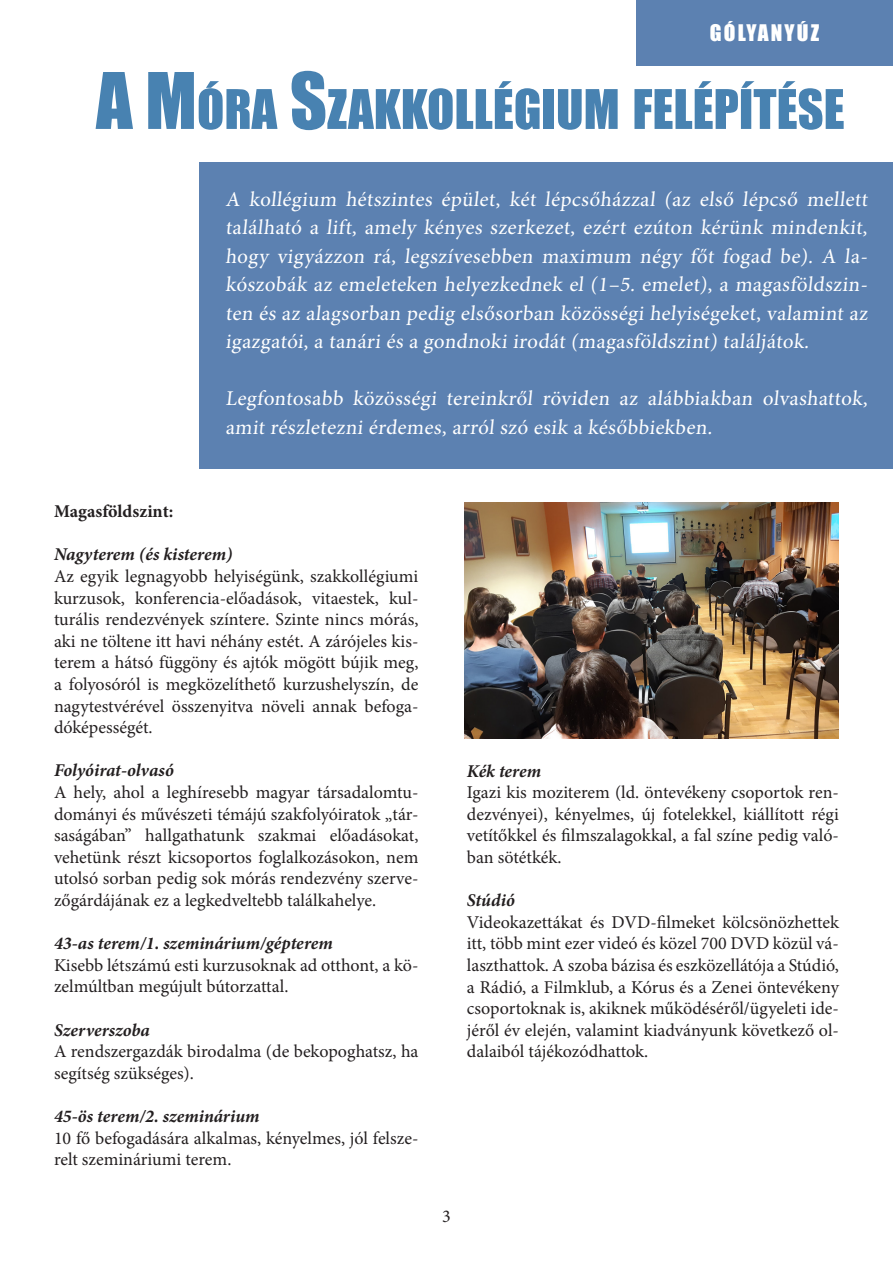
<style>
.page{position:relative;width:893px;height:1263px;background:#fff}
.page>*{position:absolute;margin:0;border:0;box-sizing:border-box;transform-origin:0 0}
.t1{font:50.4px "Impact";color:#4882b1}
.t2{font:21px/28.5px "Minion Pro";letter-spacing:.01em;color:#fff;text-align:justify}
.t3{font:21px "Impact";letter-spacing:.1em;color:#fff}
.t4{font:18px/21.6px "Minion Pro";color:#231f20;text-align:justify}
.t5{font:italic 700 18px "Minion Pro";letter-spacing:-.005em;color:#231f20}
.t6{font:700 18px "Minion Pro";color:#231f20}
.s1{font-size:72px}
</style>
<div class="page">
<div style="left:636px;top:0;width:257px;height:65px;background:#5c81b1"></div>
<div style="left:200px;top:162px;width:693px;height:306px;background:#5c81b1"></div>
<img style="left:465px;top:502px;width:374px;height:236px">
<p class="t3" style="left:710px;top:16px;width:111px">GÓLYANYÚZ</p>
<p class="t1" style="left:96px;top:70px;width:750px"><span class="s1">A M</span>ÓRA <span class="s1">S</span>ZAKKOLLÉGIUM FELÉPÍTÉSE</p>
<p class="t2" style="left:225px;top:185px;width:647px">A kollégium hétszintes épület, két lépcsőházzal (az első lépcső mellett található a lift, amely kényes szerkezet, ezért ezúton kérünk mindenkit, hogy vigyázzon rá, legszívesebben maximum négy főt fogad be). A la&shy;kószobák az emeleteken helyezkednek el (1–5. emelet), a magasföldszin&shy;ten és az alagsorban pedig elsősorban közösségi helyiségeket, valamint az igazgatói, a tanári és a gondnoki irodát (magasföldszint) találjátok.</p>
<p class="t2" style="left:225px;top:384px;width:647px">Legfontosabb közösségi tereinkről röviden az alábbiakban olvashattok, amit részletezni érdemes, arról szó esik a későbbiekben.</p>
<p class="t6" style="left:54px;top:499px;width:121px">Magasföldszint:</p>
<p class="t5" style="left:54px;top:542px;width:180px">Nagyterem (és kisterem)</p>
<p class="t4" style="left:54px;top:565px;width:366px">Az egyik legnagyobb helyiségünk, szakkollégiumi kurzusok, konferencia-előadások, vitaestek, kul&shy;turális rendezvények színtere. Szinte nincs mórás, aki ne töltene itt havi néhány estét. A zárójeles kis&shy;terem a hátsó függöny és ajtók mögött bújik meg, a folyosóról is megközelíthető kurzushelyszín, de nagytestvérével összenyitva növeli annak befoga&shy;dóképességét.</p>
<p class="t5" style="left:54px;top:758px;width:121px">Folyóirat-olvasó</p>
<p class="t4" style="left:54px;top:781px;width:366px">A hely, ahol a leghíresebb magyar társadalomtu&shy;dományi és művészeti témájú szakfolyóiratok „tár&shy;saságában” hallgathatunk szakmai előadásokat, vehetünk részt kicsoportos foglalkozásokon, nem utolsó sorban pedig sok mórás rendezvény szerve&shy;zőgárdájának ez a legkedveltebb találkahelye.</p>
<p class="t5" style="left:54px;top:931px;width:280px">43-as terem/1. szeminárium/gépterem</p>
<p class="t4" style="left:54px;top:954px;width:366px">Kisebb létszámú esti kurzusoknak ad otthont, a kö&shy;zelmúltban megújult bútorzattal.</p>
<p class="t5" style="left:54px;top:1017px;width:97px">Szerverszoba</p>
<p class="t4" style="left:54px;top:1041px;width:366px">A rendszergazdák birodalma (de bekopoghatsz, ha segítség szükséges).</p>
<p class="t5" style="left:54px;top:1103px;width:207px">45-ös terem/2. szeminárium</p>
<p class="t4" style="left:54px;top:1127px;width:366px">10 fő befogadására alkalmas, kényelmes, jól felsze&shy;relt szemináriumi terem.</p>
<p class="t5" style="left:467px;top:758px;width:76px">Kék terem</p>
<p class="t4" style="left:467px;top:782px;width:374px">Igazi kis moziterem (ld. öntevékeny csoportok ren&shy;dezvényei), kényelmes, új fotelekkel, kiállított régi vetítőkkel és filmszalagokkal, a fal színe pedig való&shy;ban sötétkék.</p>
<p class="t5" style="left:467px;top:888px;width:50px">Stúdió</p>
<p class="t4" style="left:467px;top:911px;width:374px">Videokazettákat és DVD-filmeket kölcsönözhettek itt, több mint ezer videó és közel 700 DVD közül vá&shy;laszthattok. A szoba bázisa és eszközellátója a Stúdió, a Rádió, a Filmklub, a Kórus és a Zenei öntevékeny csoportoknak is, akiknek működéséről/ügyeleti ide&shy;jéről év elején, valamint kiadványunk következő ol&shy;dalaiból tájékozódhattok.</p>
<p class="t4" style="left:442px;top:1205px;width:10px">3</p>
</div>
